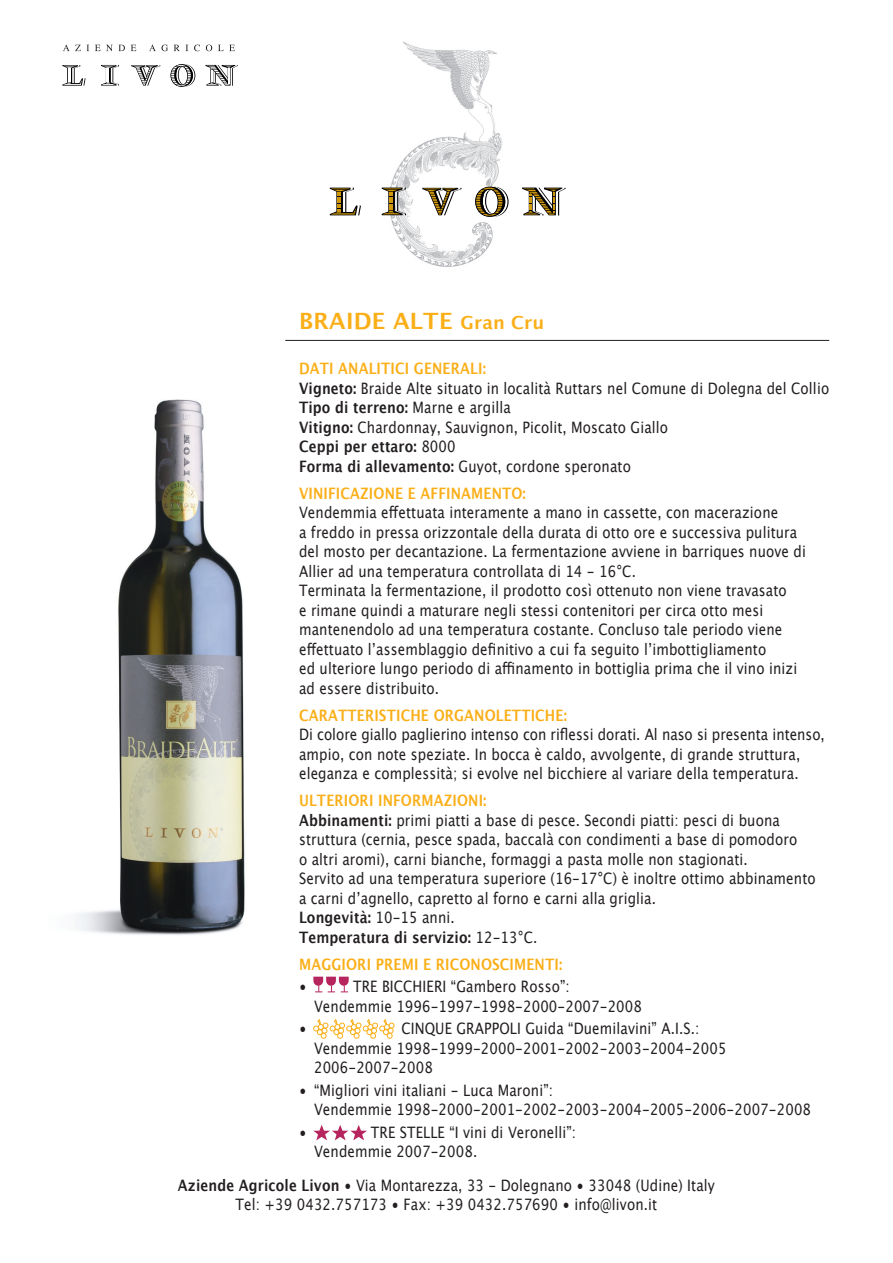
<style>
.page{position:relative;width:893px;height:1263px;background:#fff}
.page>*{position:absolute;margin:0;border:0;box-sizing:border-box;transform-origin:0 0}
.t1{font:700 22.5px "Lucida Grande";letter-spacing:.01em;color:#faaf18}
.t2{font:15.75px/19.5px "Lucida Grande";letter-spacing:.01em;color:#231f20;scale:.85 1}
.t3{font:700 15.75px "Lucida Grande";letter-spacing:.01em;color:#faaf18;scale:.85 1}
.s1{font-size:18px}
.s2{font-weight:700;color:#faaf18}
.s3{font-weight:700}
</style>
<div class="page">
<hr style="left:285px;top:340px;width:544px;height:1px;background:#231f20">
<img style="left:389px;top:41px;width:114px;height:226px">
<svg style="left:330px;top:188px;width:31px;height:27px"></svg>
<svg style="left:382px;top:188px;width:24px;height:27px"></svg>
<svg style="left:422px;top:188px;width:39px;height:27px"></svg>
<svg style="left:475px;top:187px;width:34px;height:30px"></svg>
<svg style="left:522px;top:188px;width:43px;height:27px"></svg>
<svg style="left:62px;top:65px;width:24px;height:21px"></svg>
<svg style="left:101px;top:65px;width:18px;height:21px"></svg>
<svg style="left:131px;top:65px;width:29px;height:21px"></svg>
<svg style="left:170px;top:64px;width:25px;height:23px"></svg>
<svg style="left:205px;top:65px;width:33px;height:21px"></svg>
<svg style="left:63px;top:45px;width:26px;height:6px"></svg>
<svg style="left:95px;top:45px;width:30px;height:6px"></svg>
<svg style="left:131px;top:45px;width:5px;height:6px"></svg>
<svg style="left:149px;top:45px;width:19px;height:6px"></svg>
<svg style="left:174px;top:45px;width:14px;height:6px"></svg>
<svg style="left:194px;top:45px;width:6px;height:6px"></svg>
<svg style="left:206px;top:45px;width:6px;height:6px"></svg>
<svg style="left:218px;top:45px;width:17px;height:6px"></svg>
<svg style="left:313px;top:977px;width:36px;height:15px"></svg>
<svg style="left:313px;top:1020px;width:82px;height:19px"></svg>
<svg style="left:313px;top:1125px;width:54px;height:15px"></svg>
<img style="left:75px;top:399px;width:170px;height:536px">
<h1 class="t1" style="left:299px;top:308px;width:247px">BRAIDE ALTE <span class="s1">Gran Cru</span></h1>
<p class="t2" style="left:299px;top:359px;width:625px"><span class="s2">DATI ANALITICI GENERALI:<br></span><span class="s3">Vigneto:</span> Braide Alte situato in località Ruttars nel Comune di Dolegna del Collio <span class="s3">Tipo di terreno:</span> Marne e argilla<br><span class="s3">Vitigno:</span> Chardonnay, Sauvignon, Picolit, Moscato Giallo<br><span class="s3">Ceppi per ettaro:</span> 8000<br><span class="s3">Forma di allevamento:</span> Guyot, cordone speronato</p>
<p class="t3" style="left:299px;top:484px;width:268px">VINIFICAZIONE E AFFINAMENTO:</p>
<p class="t2" style="left:299px;top:503px;width:598px">Vendemmia effettuata interamente a mano in cassette, con macerazione<br>a freddo in pressa orizzontale della durata di otto ore e successiva pulitura del mosto per decantazione. La fermentazione avviene in barriques nuove di Allier ad una temperatura controllata di 14 - 16°C.<br>Terminata la fermentazione, il prodotto così ottenuto non viene travasato<br>e rimane quindi a maturare negli stessi contenitori per circa otto mesi mantenendolo ad una temperatura costante. Concluso tale periodo viene effettuato l’assemblaggio definitivo a cui fa seguito l’imbottigliamento<br>ed ulteriore lungo periodo di affinamento in bottiglia prima che il vino inizi ad essere distribuito.</p>
<p class="t3" style="left:299px;top:706px;width:317px">CARATTERISTICHE ORGANOLETTICHE:</p>
<p class="t2" style="left:299px;top:725px;width:620px">Di colore giallo paglierino intenso con riflessi dorati. Al naso si presenta intenso, ampio, con note speziate. In bocca è caldo, avvolgente, di grande struttura, eleganza e complessità; si evolve nel bicchiere al variare della temperatura.</p>
<p class="t2" style="left:299px;top:791px;width:609px"><span class="s2">ULTERIORI INFORMAZIONI:<br></span><span class="s3">Abbinamenti:</span> primi piatti a base di pesce. Secondi piatti: pesci di buona struttura (cernia, pesce spada, baccalà con condimenti a base di pomodoro<br>o altri aromi), carni bianche, formaggi a pasta molle non stagionati.<br>Servito ad una temperatura superiore (16-17°C) è inoltre ottimo abbinamento a carni d’agnello, capretto al forno e carni alla griglia.<br><span class="s3">Longevità:</span> 10-15 anni.<br><span class="s3">Temperatura di servizio:</span> 12-13°C.</p>
<p class="t3" style="left:299px;top:955px;width:311px">MAGGIORI PREMI E RICONOSCIMENTI:</p>
<p class="t2" style="left:299px;top:977px;width:10px">•</p>
<p class="t2" style="left:314px;top:977px;width:387px;text-indent:39px">TRE BICCHIERI “Gambero Rosso”:<br>Vendemmie 1996-1997-1998-2000-2007-2008</p>
<p class="t2" style="left:299px;top:1019px;width:10px">•</p>
<p class="t2" style="left:314px;top:1019px;width:487px;text-indent:87px">CINQUE GRAPPOLI Guida “Duemilavini” A.I.S.:<br>Vendemmie 1998-1999-2000-2001-2002-2003-2004-2005<br>2006-2007-2008</p>
<p class="t2" style="left:314px;top:1080px;width:586px;text-indent:-15px">• “Migliori vini italiani - Luca Maroni”:<br>Vendemmie 1998-2000-2001-2002-2003-2004-2005-2006-2007-2008</p>
<p class="t2" style="left:299px;top:1122px;width:10px">•</p>
<p class="t2" style="left:314px;top:1122px;width:310px;text-indent:57px">TRE STELLE “I vini di Veronelli”:<br>Vendemmie 2007-2008.</p>
<p class="t2" style="left:178px;top:1175px;width:633px;text-align:center"><span class="s3">Aziende Agricole Livon</span> • Via Montarezza, 33 - Dolegnano • 33048 (Udine) Italy<br>Tel: +39 0432.757173 • Fax: +39 0432.757690 • info@livon.it</p>
</div>
